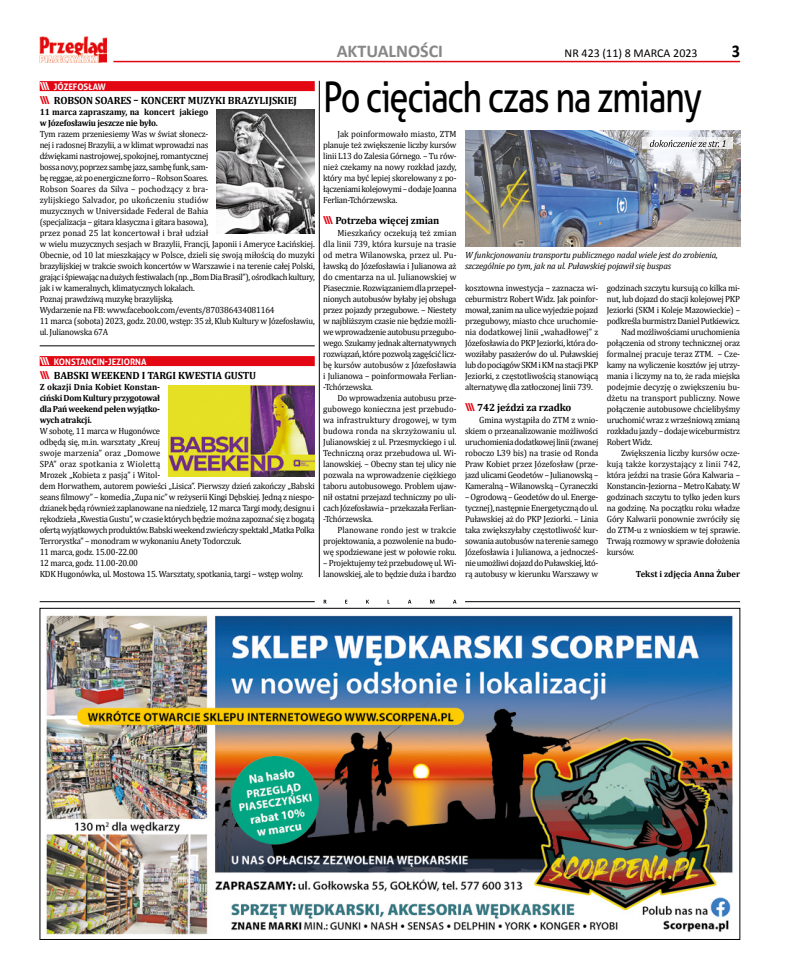
<style>
.page{position:relative;width:794px;height:978px;background:#fff}
.page>*{position:absolute;margin:0;border:0;box-sizing:border-box;transform-origin:0 0}
.t1{font:42px "Aller";letter-spacing:-.04em;color:#000;scale:.82 1}
.t2{font:700 18px "Calibri";color:#878787}
.t3{font:700 18px "Calibri";color:#000;scale:.9 1}
.t4{font:12px "Calibri";color:#000}
.t5{font:700 10.5px "Cambria";letter-spacing:-.01em;color:#000}
.t6{font:9px/11px "Cambria";letter-spacing:-.025em;color:#000;text-align:justify;scale:.96 1}
.t7{font:700 9px/11px "Cambria";letter-spacing:-.025em;color:#000;scale:.96 1}
.t8{font:italic 9px/11px "Cambria";letter-spacing:-.015em;color:#000}
.t9{font:9px "Cambria";letter-spacing:-.005em;color:#000;scale:.96 1}
.t10{font:700 9px "Aller";color:#fff;scale:.96 1}
.t11{font:9px "Cambria";letter-spacing:.015em;color:#000;scale:.96 1}
.t12{font:9px "Cambria";color:#000;scale:.96 1}
.t13{font:9px "Cambria";letter-spacing:.005em;color:#000;scale:.96 1}
.t14{font:700 9px "Cambria";color:#000;scale:.96 1}
.s1{font-size:11px}
.s2{font-family:"Aller";font-size:11px;color:#e30613}
</style>
<div class="page">
<hr style="left:113px;top:61px;width:627px;height:1px;background:#e30613">
<img style="left:40px;top:37px;width:67px;height:26px">
<img style="left:46px;top:615px;width:687px;height:322px">
<hr style="left:40px;top:601px;width:275px;height:1px;background:#000">
<hr style="left:465px;top:601px;width:275px;height:1px;background:#000">
<svg style="left:324px;top:600px;width:132px;height:4px"></svg>
<img style="left:465px;top:131px;width:275px;height:116px">
<svg style="left:642px;top:137px;width:91px;height:12px"></svg>
<svg style="left:650px;top:140px;width:75px;height:7px"></svg>
<hr style="left:319px;top:81px;width:1px;height:496px;background:#000">
<div style="left:40px;top:81px;width:275px;height:10px;background:#e30613"></div>
<div style="left:40px;top:356px;width:275px;height:10px;background:#e30613"></div>
<img style="left:169px;top:386px;width:146px;height:91px">
<img style="left:217px;top:109px;width:98px;height:125px">
<hr style="left:40px;top:346px;width:275px;height:1px;background:#000">
<p class="t10" style="left:40px;top:81px;width:70px"><span class="s1">\\\</span> JÓZEFOSŁAW</p>
<p class="t5" style="left:40px;top:93px;width:259px"><span class="s2">\\\</span> ROBSON SOARES – KONCERT MUZYKI BRAZYLIJSKIEJ</p>
<p class="t7" style="left:40px;top:106px;width:177px">11 marca zapraszamy, na koncert jakiego w Józefosławiu jeszcze nie było.</p>
<p class="t6" style="left:40px;top:129px;width:288px;text-align:left">Tym razem przeniesiemy Was w świat słonecz-<br>nej i radosnej Brazylii, a w klimat wprowadzi nas<br>dźwiękami nastrojowej, spokojnej, romantycznej<br>bossa novy, poprzez sambę jazz, sambę funk, sam-<br>bę reggae, ażpoenergiczne forro – Robson Soares.<br>Robson Soares da Silva – pochodzący z bra-<br>zylijskiego Salvador, po ukończeniu studiów<br>muzycznych w Universidade Federal de Bahia<br>(specjalizacja – gitara klasyczna i gitara basowa),<br>przez ponad 25 lat koncertował i brał udział<br>w wielu muzycznych sesjach w Brazylii, Francji, Japonii i Ameryce Łacińskiej.<br>Obecnie, od 10 lat mieszkający w Polsce, dzieli się swoją miłością do muzyki brazylijskiej w trakcie swoich koncertów w Warszawie i na terenie całej Polski, grając i śpiewając nadużych festiwalach (np.„Bom Dia Brasil”), ośrodkach kultury, jak i w kameralnych, klimatycznych lokalach.<br>Poznaj prawdziwą muzykę brazylijską.<br>Wydarzenie na FB: www.facebook.com/events/870386434081164<br>11 marca (sobota) 2023, godz. 20.00, wstęp: 35 zł, Klub Kultury w Józefosławiu, ul. Julianowska 67A</p>
<p class="t5" style="left:40px;top:368px;width:218px"><span class="s2">\\\</span> BABSKI WEEKEND I TARGI KWESTIA GUSTU</p>
<p class="t7" style="left:40px;top:381px;width:127px;text-align:justify">Z okazji Dnia Kobiet Konstan&shy;ciński Dom Kultury przygotował dla Pań weekend pełen wyjątko&shy;wych atrakcji.</p>
<p class="t6" style="left:40px;top:426px;width:288px;text-align:left">W sobotę, 11 marca w Hugonówce<br>odbędą się, m.in. warsztaty „Kreuj<br>swoje marzenia” oraz „Domowe<br>SPA” oraz spotkania z Wiolettą<br>Mrozek „Kobieta z pasją” i Witol-<br>dem Horwathem, autorem powieści „Lisica”. Pierwszy dzień zakończy „Babski seans filmowy” – komedia „Zupa nic” w reżyserii Kingi Dębskiej. Jedną z niespo&shy;dzianek będą również zaplanowane na niedzielę, 12 marca Targi mody, designu i rękodzieła „Kwestia Gustu”, w czasie których będzie można zapoznać się z bogatą ofertą wyjątkowych produktów. Babski weekend zwieńczy spektakl „Matka Polka Terrorystka” – monodram w wykonaniu Anety Todorczuk.<br>11 marca, godz. 15.00-22.00<br>12 marca, godz. 11.00-20.00<br>KDK Hugonówka, ul. Mostowa 15. Warsztaty, spotkania, targi – wstęp wolny.</p>
<p class="t10" style="left:40px;top:356px;width:113px"><span class="s1">\\\</span> KONSTANCIN-JEZIORNA</p>
<h2 class="t2" style="left:337px;top:39px;width:108px">AKTUALNOŚCI</h2>
<h3 class="t4" style="left:564px;top:45px;width:134px">NR 423 (11) 8 MARCA 2023</h3>
<h2 class="t3" style="left:731px;top:39px;width:11px">3</h2>
<h1 class="t1" style="left:323px;top:71px;width:463px">Po cięciach czas na zmiany</h1>
<p class="t6" style="left:323px;top:129px;width:140px;text-indent:14px">Jak poinformowało miasto, ZTM planuje też zwiększenie liczby kursów linii L13 do Zalesia Górnego. – Tu rów&shy;nież czekamy na nowy rozkład jazdy, który ma być lepiej skorelowany z po&shy;łączeniami kolejowymi – dodaje Joanna Ferlian-Tchórzewska.</p>
<p class="t5" style="left:323px;top:213px;width:118px"><span class="s2">\\\</span> Potrzeba więcej zmian</p>
<p class="t6" style="left:323px;top:228px;width:140px;text-indent:14px">Mieszkańcy oczekują też zmian dla linii 739, która kursuje na trasie od metra Wilanowska, przez ul. Pu&shy;ławską do Józefosławia i Julianowa aż do cmentarza na ul. Julianowskiej w Piasecznie. Rozwiązaniem dla przepeł&shy;nionych autobusów byłaby jej obsługa przez pojazdy przegubowe. – Niestety w najbliższym czasie nie będzie możli&shy;we wprowadzenie autobusu przegubo&shy;wego. Szukamy jednak alternatywnych rozwiązań, które pozwolą zagęścić licz&shy;bę kursów autobusów z Józefosławia i Julianowa – poinformowała Ferlian--Tchórzewska.</p>
<p class="t6" style="left:323px;top:393px;width:140px;text-indent:14px">Do wprowadzenia autobusu prze&shy;gubowego konieczna jest przebudo&shy;wa infrastruktury drogowej, w tym budowa ronda na skrzyżowaniu ul.<br>Julianowskiej z ul. Przesmyckiego i ul.<br>Techniczną oraz przebudowa ul. Wi&shy;lanowskiej. – Obecny stan tej ulicy nie pozwala na wprowadzenie ciężkiego taboru autobusowego. Problem ujaw&shy;nił ostatni przejazd techniczny po uli&shy;cach Józefosławia – przekazała Ferlian--Tchórzewska.</p>
<p class="t6" style="left:323px;top:525px;width:140px;text-indent:14px">Planowane rondo jest w trakcie projektowania, a pozwolenie na budo&shy;wę spodziewane jest w połowie roku.</p>
<p class="t6" style="left:323px;top:558px;width:140px">– Projektujemy też przebudowę ul. Wi&shy;lanowskiej, ale to będzie duża i bardzo</p>
<p class="t8" style="left:465px;top:249px;width:254px">W funkcjonowaniu transportu publicznego nadal wiele jest do zrobienia, szczególnie po tym, jak na ul. Puławskiej pojawił się buspas</p>
<p class="t6" style="left:465px;top:283px;width:140px">kosztowna inwestycja – zaznacza wi&shy;ceburmistrz Robert Widz. Jak poinfor&shy;mował, zanim na ulice wyjedzie pojazd przegubowy, miasto chce uruchomie&shy;nia dodatkowej linii „wahadłowej” z Józefosławia do PKP Jeziorki, która do&shy;woziłaby pasażerów do ul. Puławskiej lub do pociągów SKM i KM na stacji PKP Jeziorki, z częstotliwością stanowiącą alternatywę dla zatłoczonej linii 739.</p>
<p class="t5" style="left:465px;top:400px;width:108px"><span class="s2">\\\</span> 742 jeździ za rzadko</p>
<p class="t6" style="left:465px;top:415px;width:140px;text-indent:14px">Gmina wystąpiła do ZTM z wnio&shy;skiem o przeanalizowanie możliwości uruchomienia dodatkowej linii (zwanej roboczo L39 bis) na trasie od Ronda Praw Kobiet przez Józefosław (prze&shy;jazd ulicami Geodetów – Julianowską – Kameralną – Wilanowską – Cyraneczki</p>
<p class="t6" style="left:465px;top:492px;width:140px">– Ogrodową – Geodetów do ul. Energe&shy;tycznej), następnie Energetyczną do ul.<br>Puławskiej aż do PKP Jeziorki. – Linia taka zwiększyłaby częstotliwość kur&shy;sowania autobusów na terenie samego Józefosławia i Julianowa, a jednocześ&shy;nie umożliwi dojazd do Puławskiej, któ&shy;rą autobusy w kierunku Warszawy w</p>
<p class="t6" style="left:607px;top:283px;width:140px">godzinach szczytu kursują co kilka mi-</p>
<p class="t6" style="left:607px;top:294px;width:140px">nut, lub dojazd do stacji kolejowej PKP</p>
<p class="t6" style="left:607px;top:305px;width:140px">Jeziorki (SKM i Koleje Mazowieckie) –</p>
<p class="t6" style="left:607px;top:316px;width:140px">podkreśla burmistrz Daniel Putkiewicz.</p>
<p class="t6" style="left:621px;top:327px;width:126px">Nad możliwościami uruchomienia</p>
<p class="t6" style="left:607px;top:338px;width:140px">połączenia od strony technicznej oraz</p>
<p class="t9" style="left:607px;top:349px;width:140px">formalnej pracuje teraz ZTM. – Cze-</p>
<p class="t6" style="left:607px;top:360px;width:140px">kamy na wyliczenie kosztów jej utrzy-</p>
<p class="t6" style="left:607px;top:371px;width:140px">mania i liczymy na to, że rada miejska</p>
<p class="t12" style="left:607px;top:382px;width:140px">podejmie decyzję o zwiększeniu bu-</p>
<p class="t13" style="left:607px;top:393px;width:140px">dżetu na transport publiczny. Nowe</p>
<p class="t6" style="left:607px;top:404px;width:140px">połączenie autobusowe chcielibyśmy</p>
<p class="t6" style="left:607px;top:415px;width:140px">uruchomić wraz z wrześniową zmianą</p>
<p class="t6" style="left:607px;top:426px;width:140px">rozkładu jazdy – dodaje wiceburmistrz</p>
<p class="t6" style="left:607px;top:437px;width:49px">Robert Widz.</p>
<p class="t9" style="left:621px;top:448px;width:126px">Zwiększenia liczby kursów ocze-</p>
<p class="t11" style="left:607px;top:459px;width:140px">kują także korzystający z linii 742,</p>
<p class="t6" style="left:607px;top:470px;width:140px">która jeździ na trasie Góra Kalwaria –</p>
<p class="t6" style="left:607px;top:481px;width:140px">Konstancin-Jeziorna – Metro Kabaty. W</p>
<p class="t6" style="left:607px;top:492px;width:140px">godzinach szczytu to tylko jeden kurs</p>
<p class="t6" style="left:607px;top:503px;width:140px">na godzinę. Na początku roku władze</p>
<p class="t6" style="left:607px;top:514px;width:140px">Góry Kalwarii ponownie zwróciły się</p>
<p class="t6" style="left:607px;top:525px;width:140px">do ZTM-u z wnioskiem w tej sprawie.</p>
<p class="t6" style="left:607px;top:536px;width:140px">Trwają rozmowy w sprawie dołożenia</p>
<p class="t6" style="left:607px;top:547px;width:30px">kursów.</p>
<p class="t14" style="left:636px;top:568px;width:110px">Tekst i zdjęcia Anna Żuber</p>
</div>
